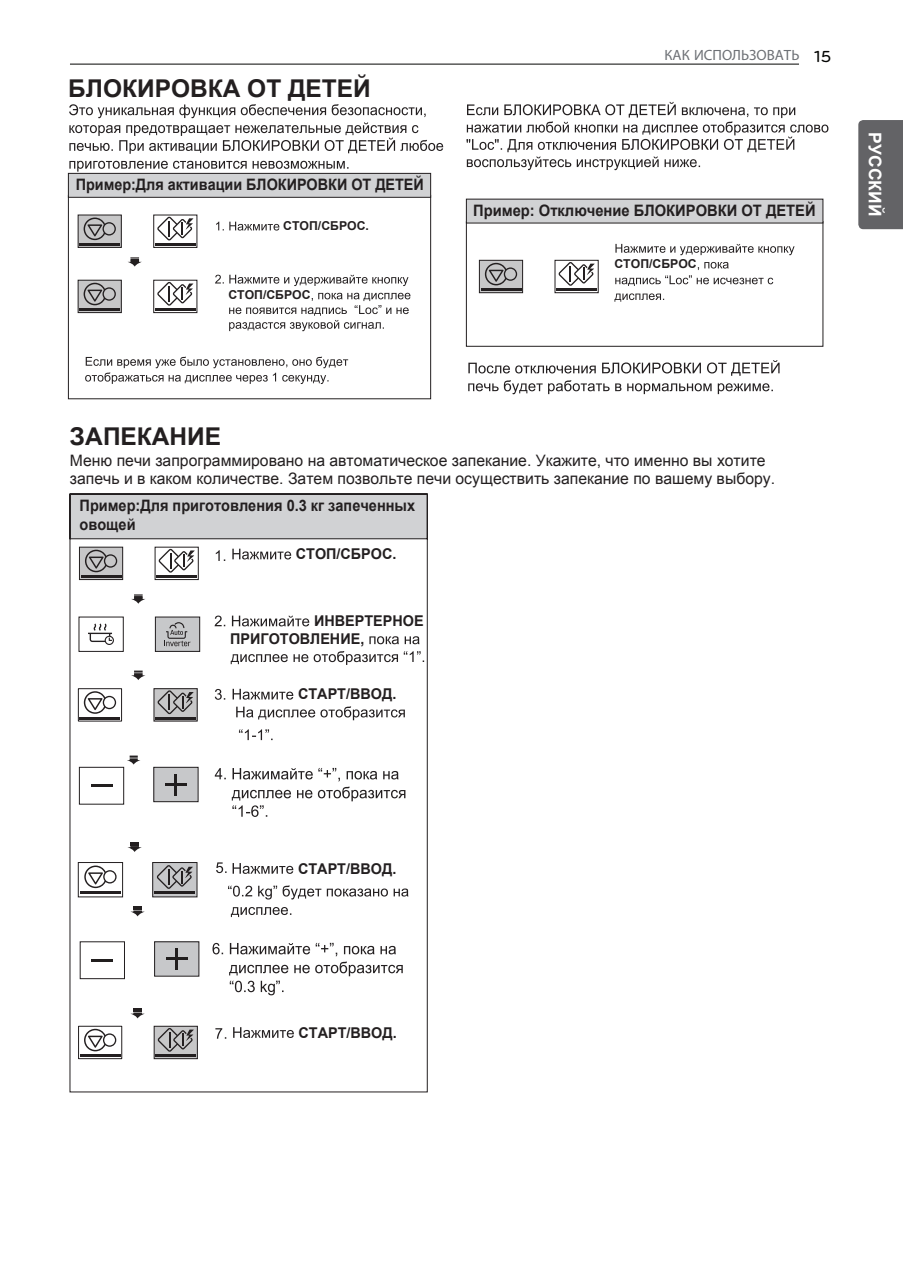
<style>
.page{position:relative;width:903px;height:1275px;background:#fff}
.page>*{position:absolute;margin:0;border:0;box-sizing:border-box;transform-origin:0 0}
.t1{font:700 24.5px "Arial";color:#231f20}
.t2{font:700 17.5px "Arial";color:#fff}
.t3{font:500 16.62px "Bryant LG";color:#040503}
.t4{font:15.75px/18.9px "Arial";color:#231f20}
.t5{font:700 15.75px/18.9px "Arial";color:#231f20;scale:.92 1}
.t6{font:700 15.75px "Arial";color:#231f20;scale:.91 1}
.t7{font:700 15.75px "Arial";color:#231f20;scale:.94 1}
.t8{font:700 14.88px/17.8px "Arial";color:#231f20}
.t9{font:14.88px "Myriad Pro";color:#6d7075}
.t10{font:700 12.25px "Arial";color:#231f20}
</style>
<div class="page">
<svg style="left:69px;top:493px;width:359px;height:600px"></svg>
<svg style="left:216px;top:550px;width:9px;height:11px"></svg>
<svg style="left:232px;top:549px;width:59px;height:10px"></svg>
<svg style="left:215px;top:1028px;width:11px;height:11px"></svg>
<svg style="left:233px;top:1027px;width:61px;height:11px"></svg>
<svg style="left:215px;top:616px;width:94px;height:10px"></svg>
<svg style="left:369px;top:636px;width:50px;height:8px"></svg>
<svg style="left:231px;top:651px;width:193px;height:14px"></svg>
<svg style="left:131px;top:598px;width:15px;height:6px"></svg>
<svg style="left:131px;top:594px;width:15px;height:3px"></svg>
<svg style="left:79px;top:547px;width:120px;height:33px"></svg>
<hr style="left:156px;top:575px;width:41px;height:3px;background:#231f20">
<svg style="left:215px;top:689px;width:10px;height:11px"></svg>
<svg style="left:131px;top:674px;width:15px;height:6px"></svg>
<svg style="left:131px;top:670px;width:15px;height:4px"></svg>
<div style="left:78px;top:688px;width:44px;height:33px;border:1px solid #231f20"></div>
<div style="left:154px;top:689px;width:43px;height:32px;background:#c7c7c8"></div>
<div style="left:154px;top:688px;width:43px;height:33px;border:1px solid #231f20"></div>
<svg style="left:84px;top:691px;width:32px;height:23px"></svg>
<hr style="left:80px;top:717px;width:40px;height:3px;background:#231f20">
<svg style="left:158px;top:690px;width:36px;height:24px"></svg>
<hr style="left:155px;top:717px;width:41px;height:3px;background:#231f20">
<svg style="left:216px;top:862px;width:11px;height:11px"></svg>
<hr style="left:70px;top:64px;width:729px;height:1px;background:#040503">
<div style="left:155px;top:617px;width:45px;height:34px;background:#c7c8ca"></div>
<svg style="left:166px;top:622px;width:24px;height:24px"></svg>
<div style="left:155px;top:617px;width:45px;height:35px;border:1px solid #231f20"></div>
<svg style="left:127px;top:842px;width:15px;height:10px"></svg>
<svg style="left:84px;top:865px;width:33px;height:23px"></svg>
<hr style="left:80px;top:891px;width:41px;height:3px;background:#231f20">
<div style="left:78px;top:862px;width:45px;height:35px;border:1px solid #231f20"></div>
<div style="left:153px;top:862px;width:44px;height:35px;background:#c7c8ca"></div>
<svg style="left:157px;top:865px;width:36px;height:24px"></svg>
<hr style="left:155px;top:892px;width:40px;height:2px;background:#231f20">
<div style="left:153px;top:862px;width:44px;height:35px;border:1px solid #231f20"></div>
<svg style="left:130px;top:907px;width:15px;height:9px"></svg>
<svg style="left:130px;top:1009px;width:15px;height:9px"></svg>
<svg style="left:88px;top:623px;width:26px;height:22px"></svg>
<div style="left:466px;top:221px;width:357px;height:126px;border:1px solid #231f20"></div>
<div style="left:466px;top:199px;width:357px;height:24px;background:#d1d2d4"></div>
<div style="left:68px;top:195px;width:363px;height:204px;border:1px solid #231f20"></div>
<div style="left:68px;top:173px;width:363px;height:24px;background:#d1d2d4"></div>
<div style="left:68px;top:173px;width:363px;height:25px;border:1px solid #231f20"></div>
<svg style="left:128px;top:261px;width:14px;height:6px"></svg>
<svg style="left:130px;top:257px;width:10px;height:3px"></svg>
<svg style="left:78px;top:215px;width:119px;height:33px"></svg>
<hr style="left:155px;top:243px;width:41px;height:3px;background:#231f20">
<svg style="left:78px;top:280px;width:119px;height:33px"></svg>
<hr style="left:155px;top:308px;width:41px;height:3px;background:#231f20">
<svg style="left:479px;top:260px;width:119px;height:33px"></svg>
<hr style="left:556px;top:288px;width:41px;height:3px;background:#231f20">
<svg style="left:468px;top:360px;width:311px;height:34px"></svg>
<svg style="left:216px;top:222px;width:63px;height:9px"></svg>
<svg style="left:215px;top:275px;width:193px;height:11px"></svg>
<svg style="left:229px;top:293px;width:181px;height:38px"></svg>
<svg style="left:85px;top:357px;width:263px;height:27px"></svg>
<svg style="left:615px;top:244px;width:179px;height:11px"></svg>
<svg style="left:615px;top:262px;width:158px;height:24px"></svg>
<svg style="left:614px;top:293px;width:50px;height:9px"></svg>
<svg style="left:69px;top:104px;width:374px;height:50px"></svg>
<svg style="left:69px;top:161px;width:279px;height:11px"></svg>
<svg style="left:466px;top:102px;width:362px;height:68px"></svg>
<svg style="left:233px;top:689px;width:60px;height:11px"></svg>
<svg style="left:236px;top:706px;width:169px;height:14px"></svg>
<svg style="left:239px;top:729px;width:34px;height:11px"></svg>
<svg style="left:233px;top:863px;width:60px;height:11px"></svg>
<svg style="left:228px;top:885px;width:180px;height:14px"></svg>
<svg style="left:231px;top:907px;width:60px;height:10px"></svg>
<div style="left:858px;top:120px;width:45px;height:109px;background:#636366"></div>
<div style="left:78px;top:1026px;width:44px;height:33px;border:1px solid #231f20"></div>
<div style="left:154px;top:1026px;width:43px;height:33px;background:#c7c7c8"></div>
<div style="left:154px;top:1026px;width:44px;height:33px;border:1px solid #231f20"></div>
<svg style="left:84px;top:1029px;width:32px;height:22px"></svg>
<hr style="left:80px;top:1054px;width:40px;height:3px;background:#231f20">
<svg style="left:158px;top:1028px;width:36px;height:24px"></svg>
<hr style="left:155px;top:1054px;width:41px;height:3px;background:#231f20">
<svg style="left:215px;top:768px;width:11px;height:11px"></svg>
<svg style="left:232px;top:768px;width:167px;height:13px"></svg>
<svg style="left:232px;top:787px;width:173px;height:30px"></svg>
<svg style="left:127px;top:759px;width:14px;height:6px"></svg>
<svg style="left:127px;top:755px;width:14px;height:4px"></svg>
<hr style="left:91px;top:785px;width:21px;height:2px;background:#211e1e">
<div style="left:79px;top:767px;width:45px;height:37px;border:1px solid #231f20"></div>
<div style="left:154px;top:767px;width:44px;height:35px;background:#c7c8ca"></div>
<hr style="left:175px;top:774px;width:2px;height:21px;background:#211e1e">
<hr style="left:165px;top:783px;width:22px;height:3px;background:#211e1e">
<div style="left:154px;top:767px;width:44px;height:35px;border:1px solid #231f20"></div>
<svg style="left:212px;top:943px;width:11px;height:11px"></svg>
<svg style="left:230px;top:943px;width:166px;height:13px"></svg>
<svg style="left:229px;top:962px;width:174px;height:33px"></svg>
<hr style="left:92px;top:959px;width:21px;height:2px;background:#211e1e">
<div style="left:80px;top:942px;width:45px;height:37px;border:1px solid #231f20"></div>
<div style="left:155px;top:942px;width:44px;height:34px;background:#c7c8ca"></div>
<hr style="left:176px;top:948px;width:2px;height:22px;background:#211e1e">
<hr style="left:166px;top:958px;width:21px;height:2px;background:#211e1e">
<h1 class="t1" style="left:68px;top:73px;width:304px">БЛОКИРОВКА ОТ ДЕТЕЙ</h1>
<p class="t6" style="left:76px;top:174px;width:384px">Пример:Для активации БЛОКИРОВКИ ОТ ДЕТЕЙ</p>
<p class="t10" style="left:283px;top:218px;width:87px">СТОП/СБРОС.</p>
<p class="t10" style="left:228px;top:287px;width:84px">СТОП/СБРОС</p>
<p class="t9" style="left:664px;top:46px;width:136px">КАК ИСПОЛЬЗОВАТЬ</p>
<p class="t3" style="left:814px;top:46px;width:19px">15</p>
<p class="t7" style="left:473px;top:200px;width:366px">Пример: Отключение БЛОКИРОВКИ ОТ ДЕТЕЙ</p>
<p class="t10" style="left:614px;top:256px;width:84px">СТОП/СБРОС</p>
<p class="t2" style="left:886px;top:132px;width:85px;rotate:90deg">PУССКИЙ</p>
<h1 class="t1" style="left:70px;top:420px;width:153px">ЗАПЕКАНИЕ</h1>
<p class="t4" style="left:70px;top:451px;width:707px">Меню печи запрограммировано на автоматическое запекание. Укажите, что именно вы хотите запечь и в каком количестве. Затем позвольте печи осуществить запекание по вашему выбору.</p>
<p class="t5" style="left:80px;top:497px;width:366px">Пример:Для приготовления 0.3 кг запеченных овощей</p>
<p class="t8" style="left:296px;top:546px;width:102px">СТОП/СБРОС.</p>
<p class="t8" style="left:230px;top:613px;width:195px;text-indent:84px">ИНВЕРТЕРНОЕ<br>ПРИГОТОВЛЕНИЕ,</p>
<p class="t8" style="left:298px;top:686px;width:100px">СТАРТ/ВВОД.</p>
<p class="t8" style="left:298px;top:860px;width:100px">СТАРТ/ВВОД.</p>
<p class="t8" style="left:298px;top:1024px;width:100px">СТАРТ/ВВОД.</p>
</div>
